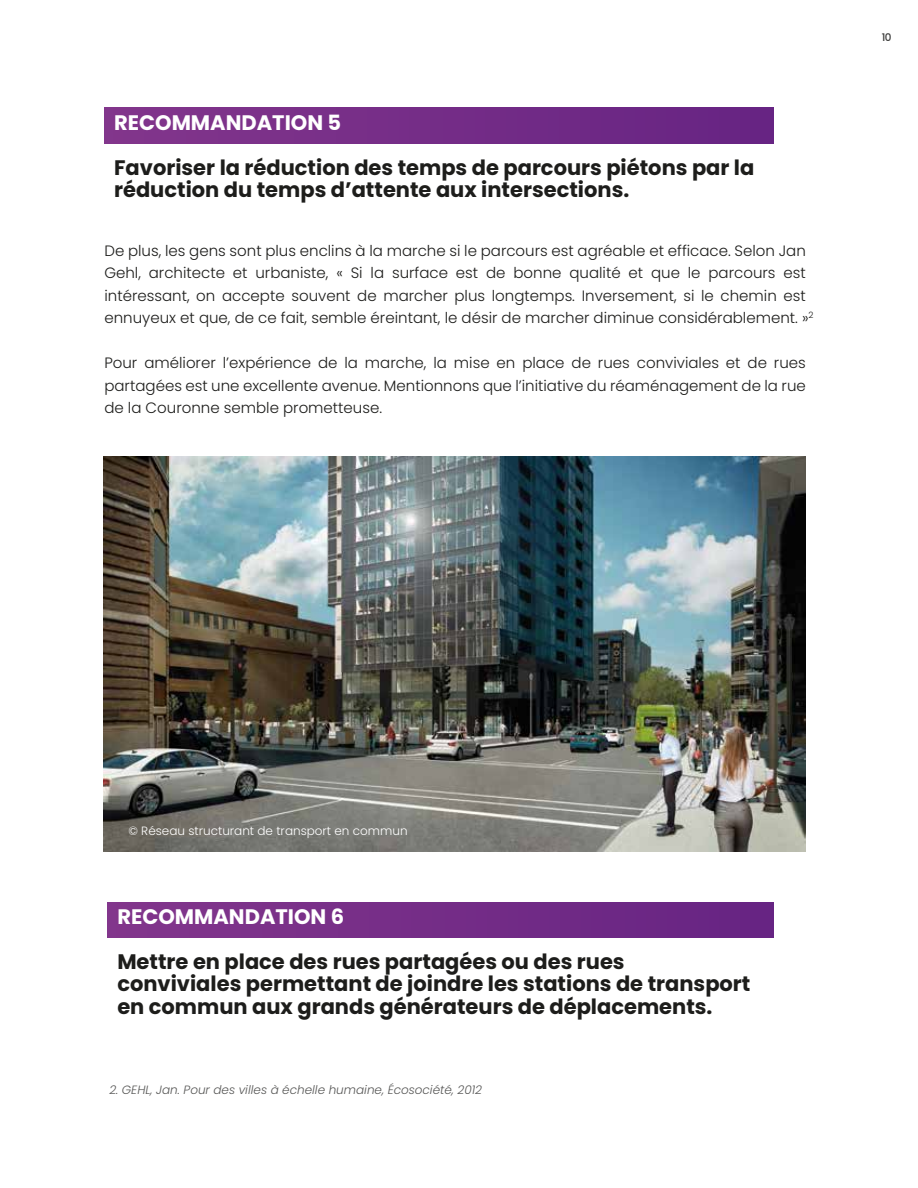
<style>
.page{position:relative;width:918px;height:1188px;background:#fff}
.page>*{position:absolute;margin:0;border:0;box-sizing:border-box;transform-origin:0 0}
.t1{font:700 21px/22.5px "Poppins";color:#1d1d1b}
.t2{font:700 21px "Poppins";color:#fff}
.t3{font:300 15px/22.5px "Poppins";color:#1d1d1b}
.t4{font:italic 300 12px "Poppins";color:#575756}
.t5{font:300 12px "Poppins";color:#fff}
.t6{font:500 10.5px "Poppins";color:#3c3c3b}
</style>
<div class="page">
<div style="left:104px;top:108px;width:669px;height:35px;background:linear-gradient(to right,#82368c,#662483)"></div>
<div style="left:108px;top:902px;width:665px;height:35px;background:linear-gradient(to right,#82368c,#662483)"></div>
<img style="left:104px;top:456px;width:702px;height:395px">
<h1 class="t2" style="left:114px;top:110px;width:229px">RECOMMANDATION 5</h1>
<h1 class="t1" style="left:114px;top:156px;width:642px">Favoriser la réduction des temps de parcours piétons par la réduction du temps d’attente aux intersections.</h1>
<p class="t3" style="left:104px;top:239px;width:711px">De plus, les gens sont plus enclins à la marche si le parcours est agréable et efficace. Selon Jan Gehl, architecte et urbaniste, « Si la surface est de bonne qualité et que le parcours est intéressant, on accepte souvent de marcher plus longtemps. Inversement, si le chemin est ennuyeux et que, de ce fait, semble éreintant, le désir de marcher diminue considérablement. »<sup>2</sup></p>
<p class="t3" style="left:104px;top:352px;width:703px;text-align:justify">Pour améliorer l’expérience de la marche, la mise en place de rues conviviales et de rues partagées est une excellente avenue. Mentionnons que l’initiative du réaménagement de la rue de la Couronne semble prometteuse.</p>
<p class="t6" style="left:882px;top:31px;width:12px">10</p>
<p class="t5" style="left:128px;top:824px;width:281px">© Réseau structurant de transport en commun</p>
<h1 class="t2" style="left:117px;top:904px;width:228px">RECOMMANDATION 6</h1>
<h1 class="t1" style="left:117px;top:950px;width:635px">Mettre en place des rues partagées ou des rues conviviales permettant de joindre les stations de transport en commun aux grands générateurs de déplacements.</h1>
<p class="t4" style="left:109px;top:1083px;width:374px">2. GEHL, Jan. Pour des villes à échelle humaine, Écosociété, 2012</p>
</div>
